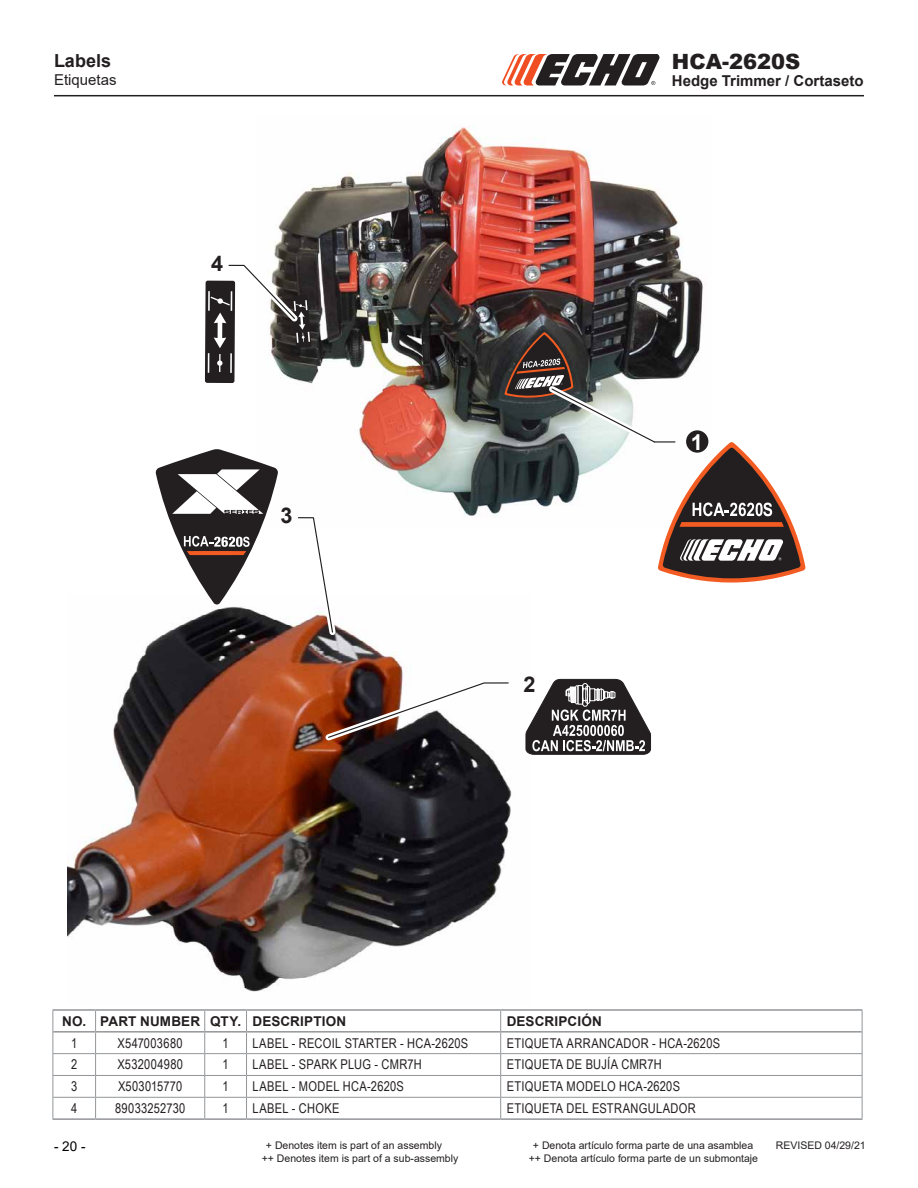
<style>
.page{position:relative;width:918px;height:1188px;background:#fff}
.page>*{position:absolute;margin:0;border:0;box-sizing:border-box;transform-origin:0 0}
.t1{font:700 22.05px "Arial";color:#fff}
.t2{font:700 21.6px "Arial";color:#231f20}
.t3{font:900 21px "Arial";color:#231f20}
.t4{font:700 18px "Arial";color:#231f20}
.t5{font:700 15px "Arial";color:#231f20}
.t6{font:15px "Arial";color:#231f20}
.t7{font:13.5px "Arial Narrow";letter-spacing:.02em;color:#231f20}
.t8{font:700 13.5px "Arial";letter-spacing:.01em;color:#231f20}
.t9{font:13.5px "Arial";color:#000}
.t10{font:10.5px "Arial";color:#231f20}
</style>
<div class="page">
<hr style="left:54px;top:95px;width:810px;height:1px;background:#231f20">
<svg style="left:502px;top:54px;width:158px;height:32px"></svg>
<img style="left:68px;top:606px;width:444px;height:386px">
<img style="left:274px;top:127px;width:429px;height:390px">
<svg style="left:297px;top:511px;width:43px;height:128px"></svg>
<svg style="left:321px;top:675px;width:188px;height:70px"></svg>
<svg style="left:504px;top:332px;width:301px;height:251px"></svg>
<svg style="left:205px;top:257px;width:106px;height:126px"></svg>
<hr style="left:654px;top:441px;width:21px;height:2px;background:#231f20">
<svg style="left:525px;top:679px;width:126px;height:76px"></svg>
<svg style="left:156px;top:449px;width:122px;height:156px"></svg>
<hr style="left:52px;top:1009px;width:44px;height:2px;background:#939598">
<hr style="left:96px;top:1009px;width:109px;height:2px;background:#939598">
<hr style="left:205px;top:1009px;width:42px;height:2px;background:#939598">
<hr style="left:247px;top:1009px;width:254px;height:2px;background:#939598">
<hr style="left:501px;top:1009px;width:361px;height:2px;background:#939598">
<hr style="left:53px;top:1031px;width:43px;height:2px;background:#939598">
<hr style="left:96px;top:1031px;width:109px;height:2px;background:#939598">
<hr style="left:205px;top:1031px;width:42px;height:2px;background:#939598">
<hr style="left:247px;top:1031px;width:254px;height:2px;background:#939598">
<hr style="left:501px;top:1031px;width:361px;height:2px;background:#939598">
<hr style="left:52px;top:1118px;width:44px;height:2px;background:#939598">
<hr style="left:96px;top:1118px;width:109px;height:2px;background:#939598">
<hr style="left:205px;top:1118px;width:42px;height:2px;background:#939598">
<hr style="left:247px;top:1118px;width:254px;height:2px;background:#939598">
<hr style="left:501px;top:1118px;width:361px;height:2px;background:#939598">
<hr style="left:52px;top:1053px;width:44px;height:1px;background:#939598">
<hr style="left:96px;top:1053px;width:109px;height:1px;background:#939598">
<hr style="left:205px;top:1053px;width:42px;height:1px;background:#939598">
<hr style="left:247px;top:1053px;width:254px;height:1px;background:#939598">
<hr style="left:501px;top:1053px;width:361px;height:1px;background:#939598">
<hr style="left:52px;top:1075px;width:44px;height:1px;background:#939598">
<hr style="left:96px;top:1075px;width:109px;height:1px;background:#939598">
<hr style="left:205px;top:1075px;width:42px;height:1px;background:#939598">
<hr style="left:247px;top:1075px;width:254px;height:1px;background:#939598">
<hr style="left:501px;top:1075px;width:361px;height:1px;background:#939598">
<hr style="left:52px;top:1097px;width:44px;height:1px;background:#939598">
<svg style="left:52px;top:1011px;width:1px;height:107px"></svg>
<hr style="left:96px;top:1097px;width:109px;height:1px;background:#939598">
<svg style="left:95px;top:1011px;width:1px;height:107px"></svg>
<hr style="left:205px;top:1097px;width:42px;height:1px;background:#939598">
<svg style="left:204px;top:1011px;width:1px;height:107px"></svg>
<hr style="left:247px;top:1097px;width:254px;height:1px;background:#939598">
<svg style="left:246px;top:1011px;width:1px;height:107px"></svg>
<hr style="left:501px;top:1097px;width:361px;height:1px;background:#939598">
<svg style="left:500px;top:1011px;width:1px;height:107px"></svg>
<svg style="left:862px;top:1011px;width:1px;height:107px"></svg>
<h3 class="t4" style="left:54px;top:48px;width:59px">Labels</h3>
<p class="t6" style="left:54px;top:70px;width:64px">Etiquetas</p>
<h2 class="t2" style="left:211px;top:248px;width:14px">4</h2>
<h2 class="t2" style="left:280px;top:500px;width:14px">3</h2>
<h2 class="t2" style="left:524px;top:669px;width:14px">2</h2>
<h3 class="t3" style="left:672px;top:46px;width:130px">HCA-2620S</h3>
<p class="t5" style="left:672px;top:70px;width:193px">Hedge Trimmer / Cortaseto</p>
<h1 class="t1" style="left:691px;top:426px;width:14px">1</h1>
<p class="t8" style="left:62px;top:1012px;width:286px">NO. PART NUMBER QTY. DESCRIPTION</p>
<p class="t8" style="left:507px;top:1012px;width:97px">DESCRIPCIÓN</p>
<p class="t7" style="left:71px;top:1033px;width:8px">1</p>
<p class="t7" style="left:118px;top:1033px;width:67px">X547003680</p>
<p class="t7" style="left:223px;top:1033px;width:8px">1</p>
<p class="t7" style="left:253px;top:1033px;width:217px">LABEL - RECOIL STARTER - HCA-2620S</p>
<p class="t7" style="left:507px;top:1033px;width:215px">ETIQUETA ARRANCADOR - HCA-2620S</p>
<p class="t7" style="left:71px;top:1055px;width:8px">2</p>
<p class="t7" style="left:117px;top:1055px;width:67px">X532004980</p>
<p class="t7" style="left:223px;top:1055px;width:8px">1</p>
<p class="t7" style="left:253px;top:1055px;width:171px">LABEL - SPARK PLUG - CMR7H</p>
<p class="t7" style="left:507px;top:1055px;width:156px">ETIQUETA DE BUJÍA CMR7H</p>
<p class="t7" style="left:71px;top:1077px;width:8px">3</p>
<p class="t7" style="left:118px;top:1077px;width:66px">X503015770</p>
<p class="t7" style="left:223px;top:1077px;width:8px">1</p>
<p class="t7" style="left:253px;top:1077px;width:153px">LABEL - MODEL HCA-2620S</p>
<p class="t7" style="left:507px;top:1077px;width:175px">ETIQUETA MODELO HCA-2620S</p>
<p class="t7" style="left:71px;top:1098px;width:8px">4</p>
<p class="t7" style="left:115px;top:1098px;width:72px">89033252730</p>
<p class="t7" style="left:223px;top:1098px;width:8px">1</p>
<p class="t7" style="left:253px;top:1098px;width:89px">LABEL - CHOKE</p>
<p class="t7" style="left:507px;top:1098px;width:191px">ETIQUETA DEL ESTRANGULADOR</p>
<p class="t9" style="left:54px;top:1137px;width:33px">- 20 -</p>
<p class="t10" style="left:266px;top:1138px;width:177px">+ Denotes item is part of an assembly</p>
<p class="t10" style="left:533px;top:1138px;width:222px">+ Denota artículo forma parte de una asamblea</p>
<p class="t10" style="left:262px;top:1151px;width:198px">++ Denotes item is part of a sub-assembly</p>
<p class="t10" style="left:529px;top:1151px;width:231px">++ Denota artículo forma parte de un submontaje</p>
<p class="t10" style="left:776px;top:1138px;width:91px">REVISED 04/29/21</p>
</div>
